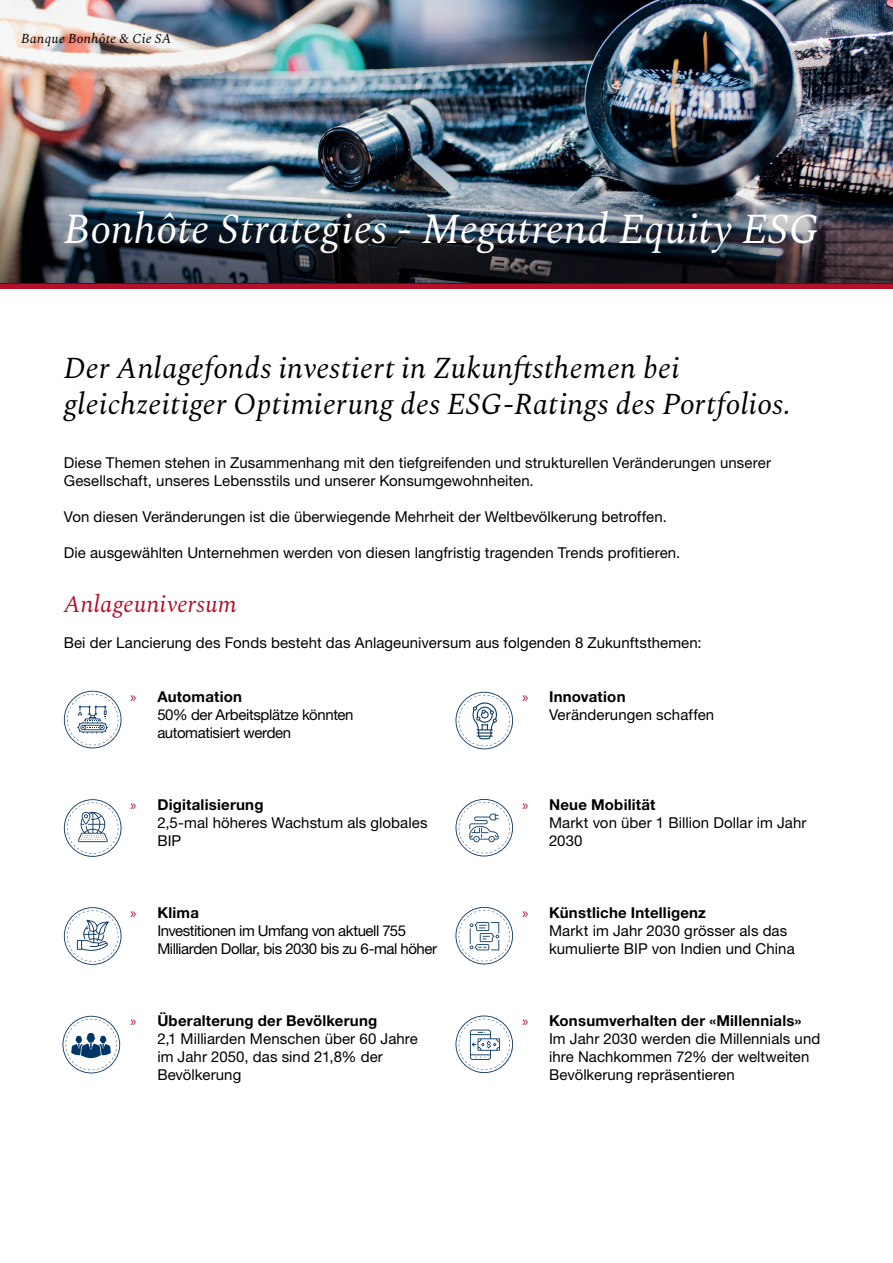
<style>
.page{position:relative;width:893px;height:1263px;background:#fff}
.page>*{position:absolute;margin:0;border:0;box-sizing:border-box;transform-origin:0 0}
.t1{font:italic 42px "Spectral";color:#fff}
.t2{font:italic 30px/36px "Spectral";letter-spacing:.005em;color:#000}
.t3{font:italic 24px "Spectral";letter-spacing:.01em;color:#b31029}
.t4{font:15px/18px "Helvetica Neue LT Std";letter-spacing:.005em;color:#000}
.t5{font:15px/18px "Helvetica Neue LT Std";letter-spacing:-.03em;color:#000}
.t6{font:15px/18px "Helvetica Neue LT Std";letter-spacing:-.025em;color:#000}
.t7{font:italic 13.5px "Spectral";letter-spacing:.02em;color:#000}
.s1{font-family:"Myriad Pro";color:#b31029}
.s2{font-weight:700}
</style>
<div class="page">
<img style="left:0;top:0;width:893px;height:152px">
<div style="left:0;top:283px;width:893px;height:6px;background:#b31029"></div>
<img style="left:0;top:152px;width:893px;height:132px">
<svg style="left:64px;top:799px;width:57px;height:58px"></svg>
<svg style="left:64px;top:691px;width:57px;height:57px"></svg>
<svg style="left:64px;top:907px;width:57px;height:58px"></svg>
<svg style="left:63px;top:1016px;width:57px;height:57px"></svg>
<svg style="left:455px;top:692px;width:58px;height:57px"></svg>
<svg style="left:455px;top:799px;width:58px;height:57px"></svg>
<svg style="left:455px;top:907px;width:58px;height:57px"></svg>
<svg style="left:455px;top:1015px;width:58px;height:58px"></svg>
<p class="t7" style="left:21px;top:28px;width:152px">Banque Bonhôte &amp; Cie SA</p>
<h1 class="t1" style="left:64px;top:199px;width:758px">Bonhôte Strategies - Megatrend Equity ESG</h1>
<h2 class="t2" style="left:64px;top:348px;width:729px">Der Anlagefonds investiert in Zukunftsthemen bei gleichzeitiger Optimierung des ESG-Ratings des Portfolios.</h2>
<p class="t4" style="left:64px;top:453px;width:709px">Diese Themen stehen in Zusammenhang mit den tiefgreifenden und strukturellen Veränderungen unserer<br>Gesellschaft, unseres Lebensstils und unserer Konsumgewohnheiten.</p>
<p class="t4" style="left:64px;top:507px;width:605px">Von diesen Veränderungen ist die überwiegende Mehrheit der Weltbevölkerung betroffen.</p>
<p class="t4" style="left:64px;top:543px;width:618px">Die ausgewählten Unternehmen werden von diesen langfristig tragenden Trends profitieren.</p>
<h3 class="t3" style="left:64px;top:587px;width:174px">Anlageuniversum</h3>
<p class="t4" style="left:64px;top:633px;width:639px">Bei der Lancierung des Fonds besteht das Anlageuniversum aus folgenden 8 Zukunftsthemen:</p>
<p class="t6" style="left:157px;top:687px;width:198px;text-indent:-27px"><span class="s1">»</span> <span class="s2">Automation<br></span>50% der Arbeitsplätze könnten automatisiert werden</p>
<p class="t4" style="left:157px;top:795px;width:272px;text-indent:-27px"><span class="s1">»</span> <span class="s2">Digitalisierung<br></span>2,5-mal höheres Wachstum als globales<br>BIP</p>
<p class="t5" style="left:157px;top:903px;width:281px;text-indent:-27px"><span class="s1">»</span> <span class="s2">Klima<br></span>Investitionen im Umfang von aktuell 755<br>Milliarden Dollar, bis 2030 bis zu 6-mal höher</p>
<p class="t4" style="left:157px;top:1011px;width:262px;text-indent:-27px"><span class="s1">»</span> <span class="s2">Überalterung der Bevölkerung<br></span>2,1 Milliarden Menschen über 60 Jahre im Jahr 2050, das sind 21,8% der<br>Bevölkerung</p>
<p class="t4" style="left:549px;top:687px;width:167px;text-indent:-27px"><span class="s1">»</span> <span class="s2">Innovation<br></span>Veränderungen schaffen</p>
<p class="t4" style="left:549px;top:795px;width:259px;text-indent:-27px"><span class="s1">»</span> <span class="s2">Neue Mobilität<br></span>Markt von über 1 Billion Dollar im Jahr<br>2030</p>
<p class="t4" style="left:549px;top:903px;width:247px;text-indent:-27px"><span class="s1">»</span> <span class="s2">Künstliche Intelligenz<br></span>Markt im Jahr 2030 grösser als das kumulierte BIP von Indien und China</p>
<p class="t4" style="left:549px;top:1011px;width:273px;text-indent:-27px"><span class="s1">»</span> <span class="s2">Konsumverhalten der «Millennials» </span>Im Jahr 2030 werden die Millennials und ihre Nachkommen 72% der weltweiten Bevölkerung repräsentieren</p>
</div>
